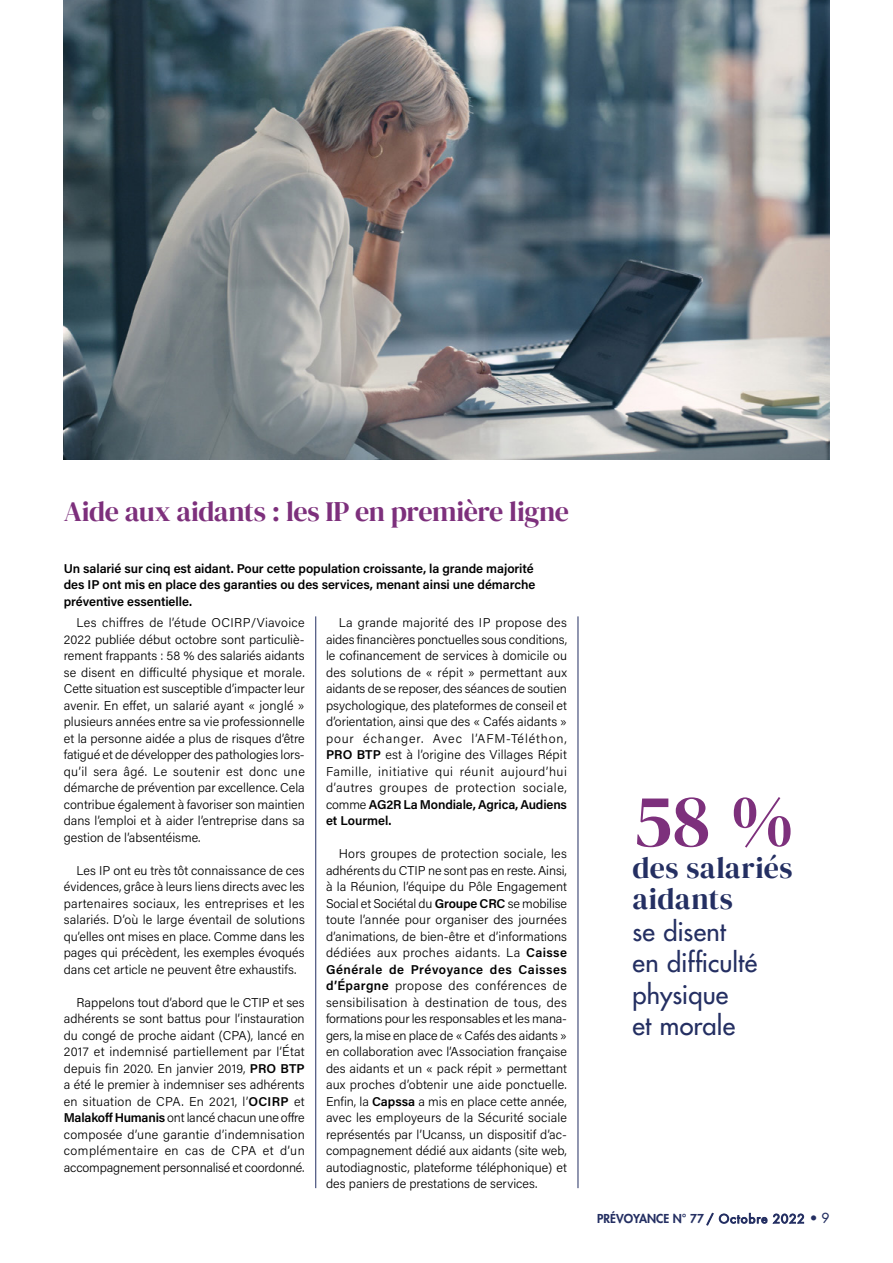
<style>
.page{position:relative;width:893px;height:1263px;background:#fff}
.page>*{position:absolute;margin:0;border:0;box-sizing:border-box;transform-origin:0 0}
.t1{font:75px "DM Serif Display";color:#7d307c}
.t2{font:30px/31.5px "DM Serif Display";letter-spacing:.015em;color:#242f62}
.t3{font:28.05px "DM Serif Display";letter-spacing:-.02em;color:#7d307c}
.t4{font:500 25.5px/31.5px "Futura Std";letter-spacing:.005em;color:#242f62}
.t5{font:300 12.75px/16.5px "Acumin Pro";color:#000;text-align:justify}
.t6{font:600 12.75px/16.5px "Acumin Pro";letter-spacing:-.005em;color:#000}
.t7{font:800 12px "Futura Std";color:#242f62}
.s1{font-weight:600}
.s2{font-weight:400}
.s3{font-weight:500;font-size:13.5px}
</style>
<div class="page">
<hr style="left:315px;top:616px;width:1px;height:572px;background:#242f62">
<hr style="left:578px;top:616px;width:1px;height:572px;background:#242f62">
<img style="left:64px;top:0;width:765px;height:460px">
<h3 class="t3" style="left:64px;top:495px;width:507px">Aide aux aidants : les IP en première ligne</h3>
<p class="t6" style="left:64px;top:559px;width:473px">Un salarié sur cinq est aidant. Pour cette population croissante, la grande majorité des IP ont mis en place des garanties ou des services, menant ainsi une démarche préventive essentielle.</p>
<p class="t5" style="left:64px;top:614px;width:243px;text-indent:13px">Les chiffres de l’étude OCIRP/Viavoice 2022 publiée début octobre sont particuliè&shy;rement frappants : 58 % des salariés aidants se disent en difficulté physique et morale.<br>Cette situation est susceptible d’impacter leur avenir. En effet, un salarié ayant « jonglé » plusieurs années entre sa vie professionnelle et la personne aidée a plus de risques d’être fatigué et de développer des pathologies lors&shy;qu’il sera âgé. Le soutenir est donc une démarche de prévention par excellence. Cela contribue également à favoriser son maintien dans l’emploi et à aider l’entreprise dans sa gestion de l’absentéisme.</p>
<p class="t5" style="left:64px;top:861px;width:243px;text-indent:13px">Les IP ont eu très tôt connaissance de ces évidences, grâce à leurs liens directs avec les partenaires sociaux, les entreprises et les salariés. D’où le large éventail de solutions qu’elles ont mises en place. Comme dans les pages qui précèdent, les exemples évoqués dans cet article ne peuvent être exhaustifs.</p>
<p class="t5" style="left:64px;top:993px;width:242px;text-indent:13px">Rappelons tout d’abord que le CTIP et ses adhérents se sont battus pour l’instauration du congé de proche aidant (CPA), lancé en 2017 et indemnisé partiellement par l’État depuis fin 2020. En janvier 2019, <span class="s1">PRO BTP </span>a été le premier à indemniser ses adhérents en situation de CPA. En 2021, l’<span class="s1">OCIRP</span> et <span class="s1">Malakoff Humanis</span> ont lancé chacun une offre composée d’une garantie d’indemnisation complémentaire en cas de CPA et d’un accompagnement personnalisé et coordonné.</p>
<p class="t5" style="left:326px;top:614px;width:243px;text-indent:13px">La grande majorité des IP propose des aides financières ponctuelles sous conditions, le cofinancement de services à domicile ou des solutions de « répit » permettant aux aidants de se reposer, des séances de soutien psychologique, des plateformes de conseil et d’orientation, ainsi que des « Cafés aidants » pour échanger. Avec l’AFM-Téléthon, <span class="s1">PRO BTP</span> est à l’origine des Villages Répit Famille, initiative qui réunit aujourd’hui d’autres groupes de protection sociale, comme <span class="s1">AG2R La Mondiale, Agrica, Audiens et Lourmel.</span></p>
<p class="t5" style="left:326px;top:845px;width:243px;text-indent:13px">Hors groupes de protection sociale, les adhérents du CTIP ne sont pas en reste. Ainsi, à la Réunion, l’équipe du Pôle Engagement Social et Sociétal du <span class="s1">Groupe CRC</span> se mobilise toute l’année pour organiser des journées d’animations, de bien-être et d’informations dédiées aux proches aidants. La <span class="s1">Caisse Générale de Prévoyance des Caisses d’Épargne</span> propose des conférences de sensibilisation à destination de tous, des formations pour les responsables et les mana&shy;gers, la mise en place de « Cafés des aidants » en collaboration avec l’Association française des aidants et un « pack répit » permettant aux proches d’obtenir une aide ponctuelle.<br>Enfin, la <span class="s1">Capssa</span> a mis en place cette année, avec les employeurs de la Sécurité sociale représentés par l’Ucanss, un dispositif d’ac&shy;compagnement dédié aux aidants (site web, autodiagnostic, plateforme téléphonique) et des paniers de prestations de services.</p>
<h1 class="t1" style="left:632px;top:777px;width:164px">58 %</h1>
<h2 class="t2" style="left:632px;top:852px;width:162px">des salariés aidants</h2>
<h3 class="t4" style="left:632px;top:915px;width:126px">se disent en difficulté physique<br>et morale</h3>
<p class="t7" style="left:597px;top:1211px;width:233px">PRÉVOYANCE N° 77 <span class="s2">/ Octobre 2022</span> <span class="s3">• 9</span></p>
</div>
